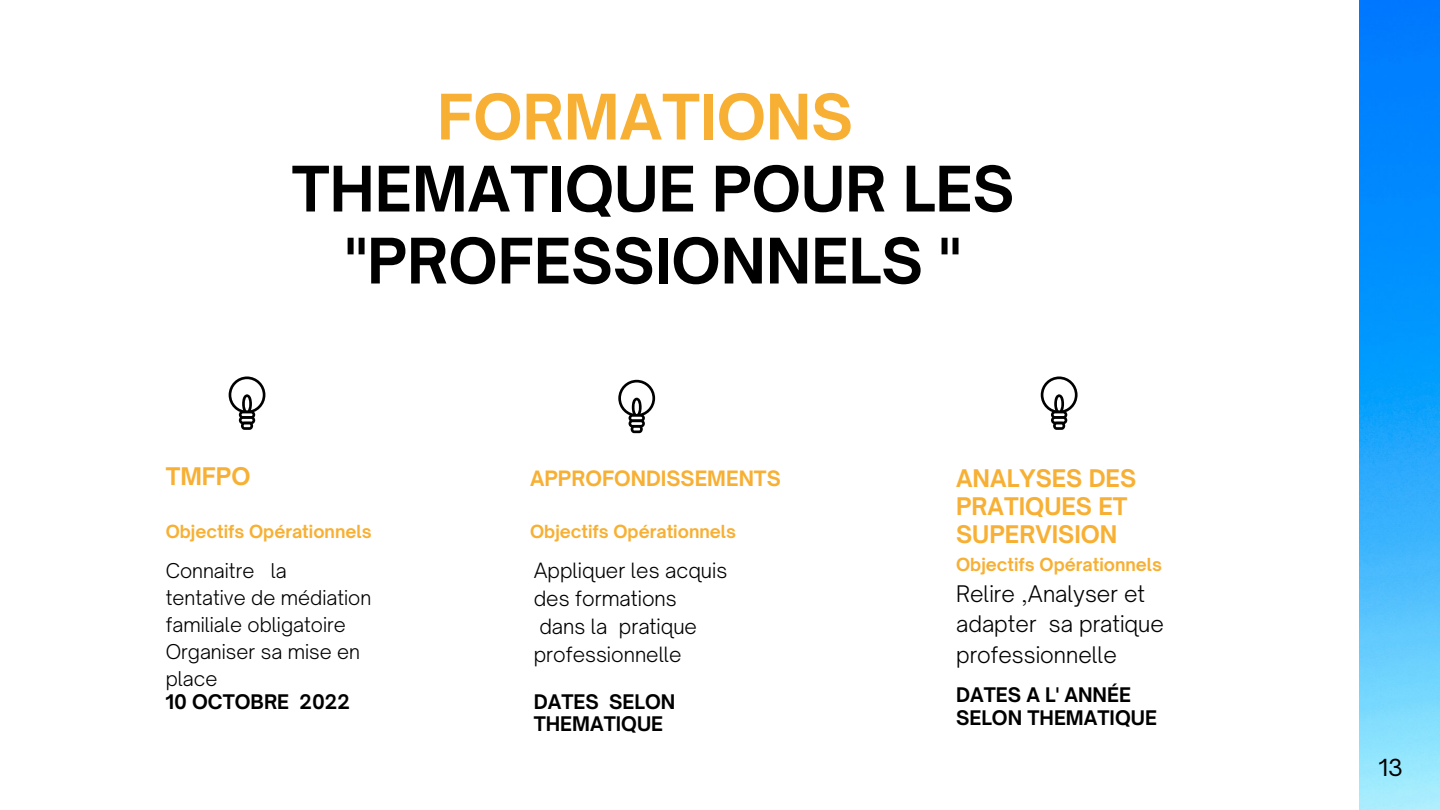
<style>
.page{position:relative;width:1440px;height:810px;background:#fff}
.page>*{position:absolute;margin:0;border:0;box-sizing:border-box;transform-origin:0 0}
.t1{font:700 60px/72px "Open Sauce One";color:#000;text-align:center}
.t2{font:700 60px "Open Sauce One";color:#f7b034}
.t3{font:700 23.2px/27.8px "Open Sauce One";color:#f7b034}
.t4{font:22.5px "Open Sauce One";color:#000}
.t5{font:300 21.9px/30.4px "Open Sauce One";color:#000}
.t6{font:700 20.2px "Open Sauce One";color:#f7b034}
.t7{font:300 20.1px/28px "Open Sauce One";color:#000}
.t8{font:300 19.5px/27px "Open Sauce One";color:#000}
.t9{font:700 19.2px/22.5px "Open Sauce One";color:#000}
.t10{font:700 17.2px "Open Sauce One";color:#f7b034}
</style>
<div class="page">
<svg style="left:228px;top:376px;width:38px;height:54px"></svg>
<svg style="left:618px;top:379px;width:38px;height:54px"></svg>
<svg style="left:1040px;top:376px;width:38px;height:54px"></svg>
<img style="left:1359px;top:0;width:81px;height:810px">
<h1 class="t2" style="left:437px;top:80px;width:417px">FORMATIONS</h1>
<h1 class="t1" style="left:292px;top:153px;width:724px">THEMATIQUE POUR LES "PROFESSIONNELS "</h1>
<p class="t3" style="left:166px;top:462px;width:86px">TMFPO</p>
<p class="t6" style="left:530px;top:465px;width:252px">APPROFONDISSEMENTS</p>
<p class="t10" style="left:166px;top:521px;width:207px">Objectifs Opérationnels</p>
<p class="t10" style="left:530px;top:521px;width:207px">Objectifs Opérationnels</p>
<p class="t3" style="left:956px;top:464px;width:182px">ANALYSES DES<br>PRATIQUES ET<br>SUPERVISION</p>
<p class="t10" style="left:956px;top:554px;width:207px">Objectifs Opérationnels</p>
<p class="t7" style="left:534px;top:556px;width:195px">Appliquer les acquis des formations dans la pratique professionnelle</p>
<p class="t8" style="left:166px;top:557px;width:207px">Connaitre la tentative de médiation familiale obligatoire<br>Organiser sa mise en place</p>
<p class="t5" style="left:956px;top:578px;width:209px">Relire ,Analyser et adapter sa pratique professionnelle</p>
<p class="t9" style="left:165px;top:691px;width:186px">10 OCTOBRE 2022</p>
<p class="t9" style="left:534px;top:690px;width:143px">DATES SELON<br>THEMATIQUE</p>
<p class="t9" style="left:956px;top:684px;width:202px">DATES A L' ANNÉE<br>SELON THEMATIQUE</p>
<p class="t4" style="left:1379px;top:754px;width:26px">13</p>
</div>
